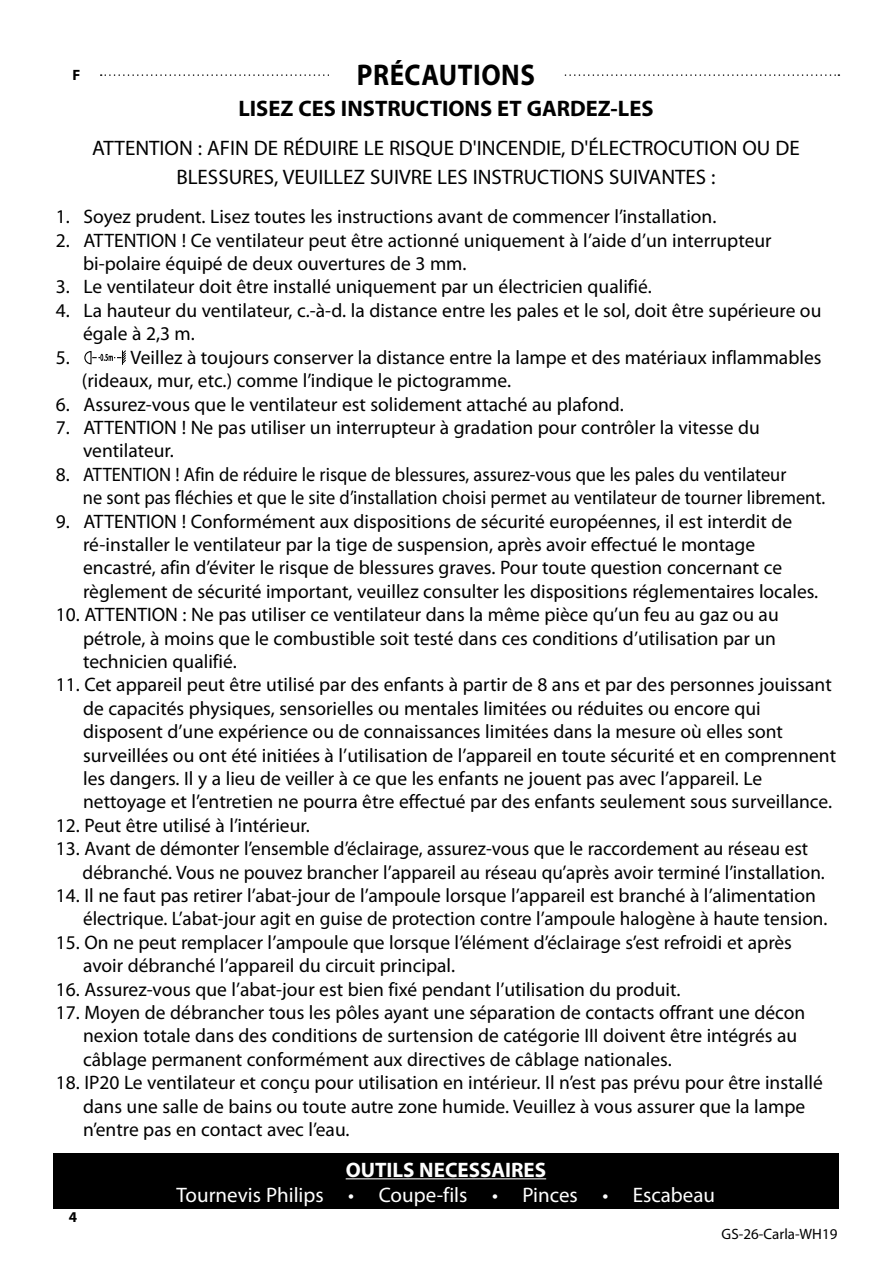
<style>
.page{position:relative;width:893px;height:1263px;background:#fff}
.page>*{position:absolute;margin:0;border:0;box-sizing:border-box;transform-origin:0 0}
.t1{font:700 30px "Myriad Pro";letter-spacing:.02em;color:#000;scale:.9 1}
.t2{font:700 22.5px "Myriad Pro";color:#000}
.t3{font:21px/29px "Myriad Pro";color:#000;text-align:center}
.t4{font:21px "Myriad Pro";color:#fff}
.t5{font:700 21px "Myriad Pro";color:#fff}
.t6{font:19.5px/23.4px "Myriad Pro";color:#000}
.t7{font:15px "Myriad Pro";color:#000}
.t8{font:700 15px "Myriad Pro";color:#000}
</style>
<div class="page">
<div style="left:53px;top:1154px;width:785px;height:55px;background:#000"></div>
<hr style="left:346px;top:1178px;width:200px;height:1px;background:#fff">
<svg style="left:101px;top:74px;width:738px;height:2px"></svg>
<div style="left:330px;top:54px;width:232px;height:39px;background:#fff"></div>
<svg style="left:85px;top:350px;width:41px;height:15px"></svg>
<p class="t8" style="left:72px;top:65px;width:9px">F</p>
<h1 class="t1" style="left:357px;top:55px;width:199px">PRÉCAUTIONS</h1>
<p class="t2" style="left:238px;top:93px;width:417px">LISEZ CES INSTRUCTIONS ET GARDEZ-LES</p>
<p class="t3" style="left:92px;top:133px;width:709px">ATTENTION : AFIN DE RÉDUIRE LE RISQUE D'INCENDIE, D'ÉLECTROCUTION OU DE<br>BLESSURES, VEUILLEZ SUIVRE LES INSTRUCTIONS SUIVANTES :</p>
<p class="t6" style="left:56px;top:205px;width:662px">1. Soyez prudent. Lisez toutes les instructions avant de commencer l’installation.</p>
<p class="t6" style="left:83px;top:228px;width:690px;text-indent:-27px">2. ATTENTION ! Ce ventilateur peut être actionné uniquement à l’aide d’un interrupteur bi-polaire équipé de deux ouvertures de 3 mm.</p>
<p class="t6" style="left:56px;top:275px;width:597px">3. Le ventilateur doit être installé uniquement par un électricien qualifié.</p>
<p class="t6" style="left:56px;top:298px;width:767px">4. La hauteur du ventilateur, c.-à-d. la distance entre les pales et le sol, doit être supérieure ou</p>
<p class="t6" style="left:83px;top:322px;width:113px">égale à 2,3 m.</p>
<p class="t6" style="left:56px;top:345px;width:16px">5.</p>
<p class="t6" style="left:82px;top:345px;width:741px;text-indent:49px">Veillez à toujours conserver la distance entre la lampe et des matériaux inflammables (rideaux, mur, etc.) comme l’indique le pictogramme.</p>
<p class="t6" style="left:56px;top:392px;width:569px">6. Assurez-vous que le ventilateur est solidement attaché au plafond.</p>
<p class="t6" style="left:83px;top:415px;width:678px;text-indent:-27px">7. ATTENTION ! Ne pas utiliser un interrupteur à gradation pour contrôler la vitesse du ventilateur.</p>
<p class="t6" style="left:83px;top:462px;width:744px;text-indent:-27px">8. ATTENTION ! Afin de réduire le risque de blessures, assurez-vous que les pales du ventilateur<br>ne sont pas fléchies et que le site d’installation choisi permet au ventilateur de tourner librement.</p>
<p class="t6" style="left:83px;top:509px;width:737px;text-indent:-27px">9. ATTENTION ! Conformément aux dispositions de sécurité européennes, il est interdit de ré-installer le ventilateur par la tige de suspension, après avoir effectué le montage encastré, afin d’éviter le risque de blessures graves. Pour toute question concernant ce règlement de sécurité important, veuillez consulter les dispositions réglementaires locales.</p>
<p class="t6" style="left:83px;top:603px;width:697px;text-indent:-27px">10. ATTENTION : Ne pas utiliser ce ventilateur dans la même pièce qu’un feu au gaz ou au pétrole, à moins que le combustible soit testé dans ces conditions d’utilisation par un technicien qualifié.</p>
<p class="t6" style="left:83px;top:673px;width:754px;text-indent:-27px">11. Cet appareil peut être utilisé par des enfants à partir de 8 ans et par des personnes jouissant de capacités physiques, sensorielles ou mentales limitées ou réduites ou encore qui disposent d’une expérience ou de connaissances limitées dans la mesure où elles sont surveillées ou ont été initiées à l’utilisation de l’appareil en toute sécurité et en comprennent les dangers. Il y a lieu de veiller à ce que les enfants ne jouent pas avec l’appareil. Le nettoyage et l’entretien ne pourra être effectué par des enfants seulement sous surveillance.</p>
<p class="t6" style="left:56px;top:813px;width:255px">12. Peut être utilisé à l’intérieur.</p>
<p class="t6" style="left:83px;top:837px;width:744px;text-indent:-27px">13. Avant de démonter l’ensemble d’éclairage, assurez-vous que le raccordement au réseau est débranché. Vous ne pouvez brancher l’appareil au réseau qu’après avoir terminé l’installation.</p>
<p class="t6" style="left:83px;top:883px;width:746px;text-indent:-27px">14. Il ne faut pas retirer l’abat-jour de l’ampoule lorsque l’appareil est branché à l’alimentation électrique. L’abat-jour agit en guise de protection contre l’ampoule halogène à haute tension.</p>
<p class="t6" style="left:83px;top:930px;width:710px;text-indent:-27px">15. On ne peut remplacer l’ampoule que lorsque l’élément d’éclairage s’est refroidi et après avoir débranché l’appareil du circuit principal.</p>
<p class="t6" style="left:56px;top:977px;width:626px">16. Assurez-vous que l’abat-jour est bien fixé pendant l’utilisation du produit.</p>
<p class="t6" style="left:83px;top:1000px;width:724px;text-indent:-27px">17. Moyen de débrancher tous les pôles ayant une séparation de contacts offrant une décon nexion totale dans des conditions de surtension de catégorie III doivent être intégrés au câblage permanent conformément aux directives de câblage nationales.</p>
<p class="t6" style="left:83px;top:1071px;width:741px;text-indent:-27px">18. IP20 Le ventilateur et conçu pour utilisation en intérieur. Il n’est pas prévu pour être installé dans une salle de bains ou toute autre zone humide. Veuillez à vous assurer que la lampe n’entre pas en contact avec l’eau.</p>
<p class="t8" style="left:69px;top:1207px;width:10px">4</p>
<p class="t5" style="left:346px;top:1156px;width:202px">OUTILS NECESSAIRES</p>
<p class="t4" style="left:177px;top:1182px;width:540px">Tournevis Philips • Coupe-fils • Pinces • Escabeau</p>
<p class="t7" style="left:722px;top:1224px;width:117px">GS-26-Carla-WH19</p>
</div>
